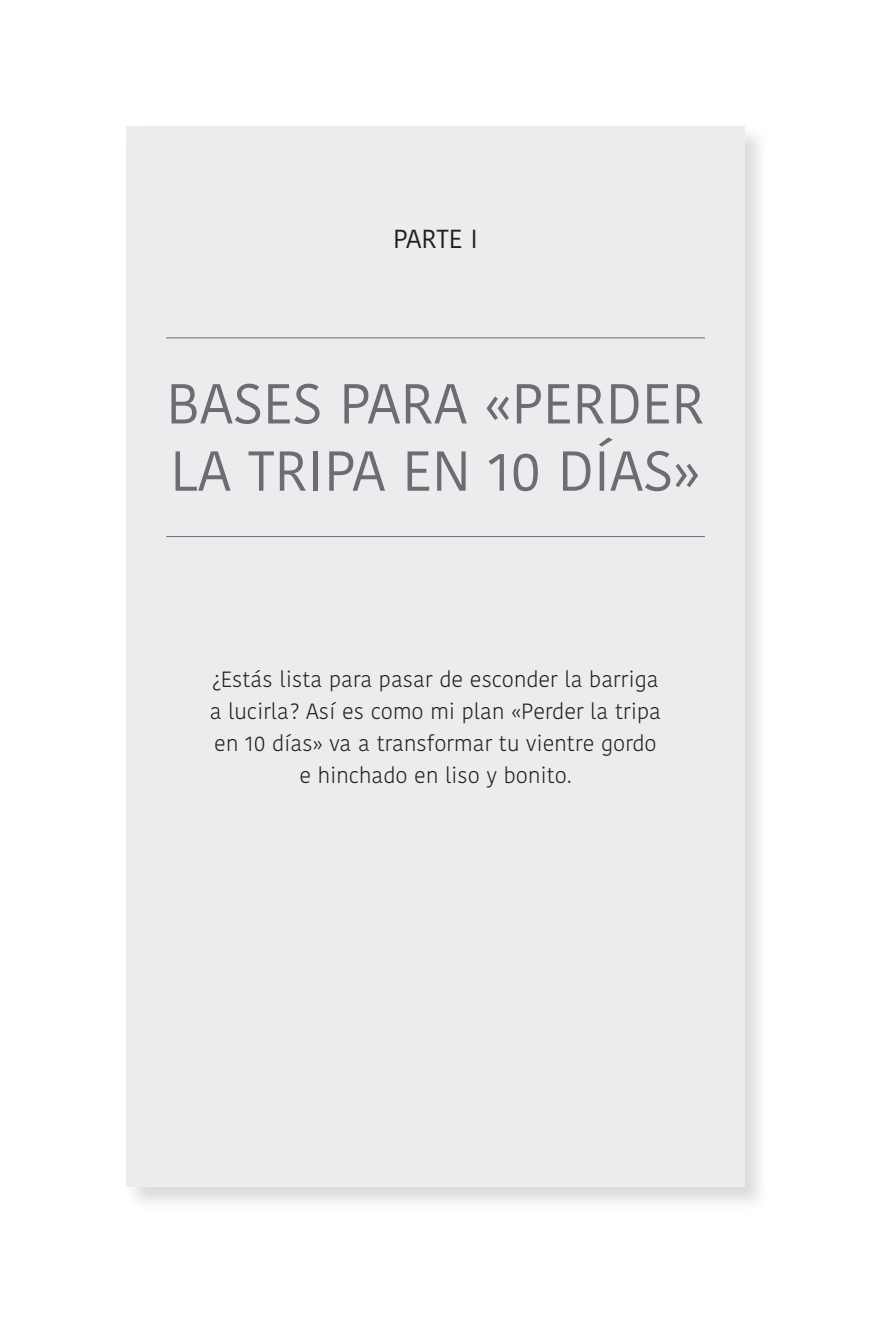
<style>
.page{position:relative;width:871px;height:1325px;background:#fff}
.page>*{position:absolute;margin:0;border:0;box-sizing:border-box;transform-origin:0 0}
.t1{font:56px/67.2px "Kohinoor Telugu";color:#6c6d70}
.t2{font:26px "Kohinoor Telugu";letter-spacing:-.01em;color:#231f20}
.t3{font:300 22px/32px "Kohinoor Telugu";color:#231f20;text-align:center}
</style>
<div class="page">
<img style="left:134px;top:126px;width:626px;height:1077px">
<div style="left:126px;top:126px;width:618px;height:1061px;background:#ececee"></div>
<hr style="left:166px;top:337px;width:539px;height:1px;background:#6c6d70">
<hr style="left:166px;top:536px;width:539px;height:1px;background:#6c6d70">
<p class="t2" style="left:393px;top:224px;width:86px">PARTE I</p>
<h1 class="t1" style="left:166px;top:370px;width:540px">BASES PARA «PERDER<br>LA TRIPA EN 10 DÍAS»</h1>
<p class="t3" style="left:210px;top:663px;width:453px">¿Estás lista para pasar de esconder la barriga a lucirla? Así es como mi plan «Perder la tripa en 10 días» va a transformar tu vientre gordo e hinchado en liso y bonito.</p>
</div>
